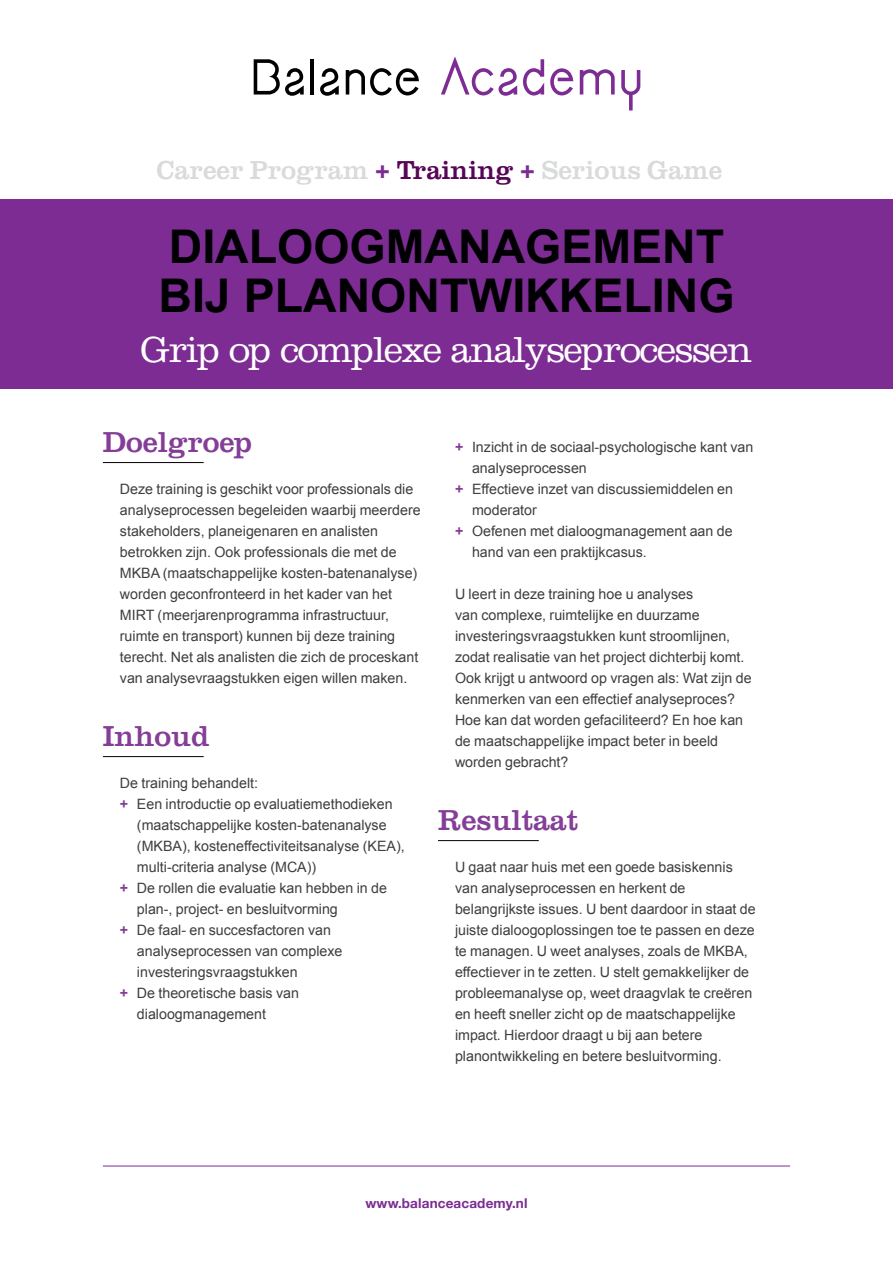
<style>
.page{position:relative;width:893px;height:1263px;background:#fff}
.page>*{position:absolute;margin:0;border:0;box-sizing:border-box;transform-origin:0 0}
.t1{font:700 46.5px/49.5px "Arial";color:#000002}
.t2{font:300 37.5px "Clarendon LT Std";letter-spacing:-.035em;color:#fff}
.t3{font:30px "Clarendon LT Std";color:#843e97}
.t4{font:27px "Clarendon LT Std";color:#d9dbda}
.t5{font:14.25px/21px "Arial";color:#3e3e3f}
.t6{font:700 13.5px "Helvetica Neue";letter-spacing:.01em;color:#7c2c92}
.s1{font-weight:700;color:#7c2c92}
.s2{color:#560557}
.s3{font-weight:700;color:#843e97}
</style>
<div class="page">
<svg style="left:550px;top:68px;width:23px;height:27px"></svg>
<svg style="left:523px;top:59px;width:21px;height:37px"></svg>
<svg style="left:580px;top:69px;width:35px;height:26px"></svg>
<svg style="left:621px;top:70px;width:19px;height:40px"></svg>
<svg style="left:441px;top:56px;width:76px;height:40px"></svg>
<hr style="left:311px;top:59px;width:3px;height:36px;background:#000002">
<svg style="left:346px;top:68px;width:73px;height:27px"></svg>
<svg style="left:254px;top:59px;width:50px;height:37px"></svg>
<svg style="left:320px;top:68px;width:19px;height:28px"></svg>
<div style="left:0;top:200px;width:893px;height:189px;background:#7c2c92"></div>
<hr style="left:103px;top:1166px;width:687px;height:1px;background:#7c2c92">
<hr style="left:103px;top:462px;width:101px;height:1px;background:#000002">
<hr style="left:103px;top:756px;width:101px;height:1px;background:#000002">
<hr style="left:438px;top:840px;width:101px;height:1px;background:#000002">
<h3 class="t4" style="left:157px;top:154px;width:567px">Career Program <span class="s1">+</span> <span class="s2">Training</span> <span class="s1">+</span> Serious Game</h3>
<h1 class="t1" style="left:158px;top:223px;width:578px">DIALOOGMANAGEMENT<br>BIJ PLANONTWIKKELING</h1>
<h2 class="t2" style="left:141px;top:328px;width:613px">Grip op complexe analyseprocessen</h2>
<h3 class="t3" style="left:103px;top:424px;width:152px">Doelgroep</h3>
<p class="t5" style="left:120px;top:478px;width:302px">Deze training is geschikt voor professionals die analyseprocessen begeleiden waarbij meerdere stakeholders, planeigenaren en analisten betrokken zijn. Ook professionals die met de MKBA (maatschappelijke kosten-batenanalyse) worden geconfronteerd in het kader van het MIRT (meerjarenprogramma infrastructuur, ruimte en transport) kunnen bij deze training terecht. Net als analisten die zich de proceskant van analysevraagstukken eigen willen maken.</p>
<h3 class="t3" style="left:103px;top:718px;width:108px">Inhoud</h3>
<p class="t5" style="left:120px;top:772px;width:140px">De training behandelt:</p>
<p class="t5" style="left:120px;top:793px;width:274px"><span class="s3">+</span> Een introductie op evaluatiemethodieken</p>
<p class="t5" style="left:137px;top:814px;width:251px">(maatschappelijke kosten-batenanalyse</p>
<p class="t5" style="left:137px;top:835px;width:269px">(MKBA), kosteneffectiviteitsanalyse (KEA),</p>
<p class="t5" style="left:137px;top:856px;width:181px">multi-criteria analyse (MCA))</p>
<p class="t5" style="left:120px;top:877px;width:269px"><span class="s3">+</span> De rollen die evaluatie kan hebben in de</p>
<p class="t5" style="left:137px;top:898px;width:202px">plan-, project- en besluitvorming</p>
<p class="t5" style="left:120px;top:919px;width:213px"><span class="s3">+</span> De faal- en succesfactoren van</p>
<p class="t5" style="left:137px;top:940px;width:207px">analyseprocessen van complexe</p>
<p class="t5" style="left:137px;top:961px;width:162px">investeringsvraagstukken</p>
<p class="t5" style="left:120px;top:982px;width:181px"><span class="s3">+</span> De theoretische basis van</p>
<p class="t5" style="left:137px;top:1003px;width:131px">dialoogmanagement</p>
<p class="t5" style="left:455px;top:436px;width:300px"><span class="s3">+</span> Inzicht in de sociaal-psychologische kant van</p>
<p class="t5" style="left:472px;top:457px;width:116px">analyseprocessen</p>
<p class="t5" style="left:455px;top:478px;width:280px"><span class="s3">+</span> Effectieve inzet van discussiemiddelen en</p>
<p class="t5" style="left:472px;top:499px;width:66px">moderator</p>
<p class="t5" style="left:455px;top:520px;width:279px"><span class="s3">+</span> Oefenen met dialoogmanagement aan de</p>
<p class="t5" style="left:472px;top:541px;width:176px">hand van een praktijkcasus.</p>
<p class="t5" style="left:455px;top:583px;width:298px">U leert in deze training hoe u analyses<br>van complexe, ruimtelijke en duurzame investeringsvraagstukken kunt stroomlijnen, zodat realisatie van het project dichterbij komt.<br>Ook krijgt u antwoord op vragen als: Wat zijn de kenmerken van een effectief analyseproces?<br>Hoe kan dat worden gefaciliteerd? En hoe kan de maatschappelijke impact beter in beeld worden gebracht?</p>
<h3 class="t3" style="left:438px;top:802px;width:142px">Resultaat</h3>
<p class="t5" style="left:455px;top:856px;width:302px">U gaat naar huis met een goede basiskennis van analyseprocessen en herkent de belangrijkste issues. U bent daardoor in staat de juiste dialoogoplossingen toe te passen en deze te managen. U weet analyses, zoals de MKBA, effectiever in te zetten. U stelt gemakkelijker de probleemanalyse op, weet draagvlak te creëren en heeft sneller zicht op de maatschappelijke impact. Hierdoor draagt u bij aan betere planontwikkeling en betere besluitvorming.</p>
<p class="t6" style="left:365px;top:1194px;width:164px">www.balanceacademy.nl</p>
</div>
